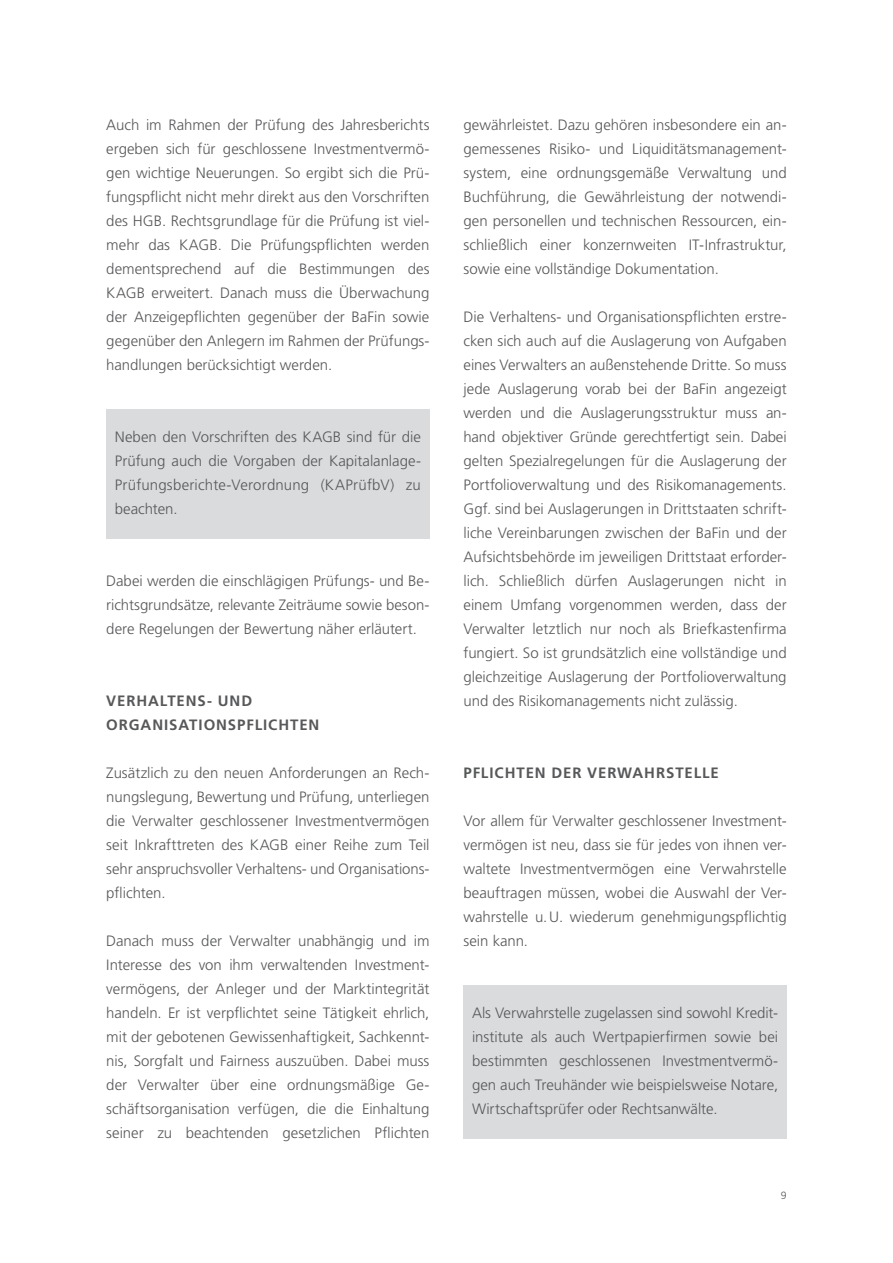
<style>
.page{position:relative;width:893px;height:1263px;background:#fff}
.page>*{position:absolute;margin:0;border:0;box-sizing:border-box;transform-origin:0 0}
.t1{font:300 15px/24px "Frutiger LT Std";color:#57585a;text-align:justify}
.t2{font:700 15px "Frutiger LT Std";letter-spacing:.06em;color:#57585a}
.t3{font:300 10.5px "Frutiger LT Std";color:#57585a}
</style>
<div class="page">
<div style="left:106px;top:409px;width:323px;height:129px;background:#dadbdd"></div>
<div style="left:463px;top:985px;width:324px;height:153px;background:#dadbdd"></div>
<p class="t1" style="left:106px;top:113px;width:325px">Auch im Rahmen der Prüfung des Jahresberichts ergeben sich für geschlossene Investmentvermö&shy;gen wichtige Neuerungen. So ergibt sich die Prü&shy;fungspflicht nicht mehr direkt aus den Vorschriften des HGB. Rechtsgrundlage für die Prüfung ist viel&shy;mehr das KAGB. Die Prüfungspflichten werden dementsprechend auf die Bestimmungen des KAGB erweitert. Danach muss die Überwachung der Anzeigepflichten gegenüber der BaFin sowie gegenüber den Anlegern im Rahmen der Prüfungs&shy;handlungen berücksichtigt werden.</p>
<p class="t1" style="left:115px;top:425px;width:308px">Neben den Vorschriften des KAGB sind für die Prüfung auch die Vorgaben der Kapitalanlage-Prüfungsberichte-Verordnung (KAPrüfbV) zu beachten.</p>
<p class="t1" style="left:106px;top:569px;width:325px">Dabei werden die einschlägigen Prüfungs- und Be&shy;richtsgrundsätze, relevante Zeiträume sowie beson&shy;dere Regelungen der Bewertung näher erläutert.</p>
<p class="t2" style="left:106px;top:692px;width:22px">VERHALTENS</p>
<p class="t2" style="left:207px;top:692px;width:23px">- UND</p>
<p class="t2" style="left:106px;top:716px;width:24px">ORGANISATIONSPFLICHTEN</p>
<p class="t1" style="left:106px;top:761px;width:325px">Zusätzlich zu den neuen Anforderungen an Rech&shy;nungslegung, Bewertung und Prüfung, unterliegen die Verwalter geschlossener Investmentvermögen seit Inkrafttreten des KAGB einer Reihe zum Teil sehr anspruchsvoller Verhaltens- und Organisations&shy;pflichten.</p>
<p class="t1" style="left:106px;top:929px;width:325px">Danach muss der Verwalter unabhängig und im Interesse des von ihm verwaltenden Investment&shy;vermögens, der Anleger und der Marktintegrität handeln. Er ist verpflichtet seine Tätigkeit ehrlich, mit der gebotenen Gewissenhaftigkeit, Sachkennt&shy;nis, Sorgfalt und Fairness auszuüben. Dabei muss der Verwalter über eine ordnungsmäßige Ge&shy;schäftsorganisation verfügen, die die Einhaltung seiner zu beachtenden gesetzlichen Pflichten</p>
<p class="t1" style="left:463px;top:113px;width:325px">gewährleistet. Dazu gehören insbesondere ein an&shy;gemessenes Risiko- und Liquiditätsmanagement&shy;system, eine ordnungsgemäße Verwaltung und Buchführung, die Gewährleistung der notwendi&shy;gen personellen und technischen Ressourcen, ein&shy;schließlich einer konzernweiten IT-Infrastruktur, sowie eine vollständige Dokumentation.</p>
<p class="t1" style="left:463px;top:305px;width:325px">Die Verhaltens- und Organisationspflichten erstre&shy;cken sich auch auf die Auslagerung von Aufgaben eines Verwalters an außenstehende Dritte. So muss jede Auslagerung vorab bei der BaFin angezeigt werden und die Auslagerungsstruktur muss an&shy;hand objektiver Gründe gerechtfertigt sein. Dabei gelten Spezialregelungen für die Auslagerung der Portfolioverwaltung und des Risikomanagements.<br>Ggf. sind bei Auslagerungen in Drittstaaten schrift&shy;liche Vereinbarungen zwischen der BaFin und der Aufsichtsbehörde im jeweiligen Drittstaat erforder&shy;lich. Schließlich dürfen Auslagerungen nicht in einem Umfang vorgenommen werden, dass der Verwalter letztlich nur noch als Briefkastenfirma fungiert. So ist grundsätzlich eine vollständige und gleichzeitige Auslagerung der Portfolioverwaltung und des Risikomanagements nicht zulässig.</p>
<p class="t2" style="left:463px;top:764px;width:20px">PFLICHTEN</p>
<p class="t2" style="left:551px;top:764px;width:11px">DER</p>
<p class="t2" style="left:587px;top:764px;width:22px">VERWAHRSTELLE</p>
<p class="t1" style="left:463px;top:809px;width:325px">Vor allem für Verwalter geschlossener Investment&shy;vermögen ist neu, dass sie für jedes von ihnen ver&shy;waltete Investmentvermögen eine Verwahrstelle beauftragen müssen, wobei die Auswahl der Ver&shy;wahrstelle u.U. wiederum genehmigungspflichtig sein kann.</p>
<p class="t1" style="left:472px;top:1001px;width:308px">Als Verwahrstelle zugelassen sind sowohl Kredit&shy;institute als auch Wertpapierfirmen sowie bei bestimmten geschlossenen Investmentvermö&shy;gen auch Treuhänder wie beispielsweise Notare, Wirtschaftsprüfer oder Rechtsanwälte.</p>
<p class="t3" style="left:781px;top:1189px;width:7px">9</p>
</div>
